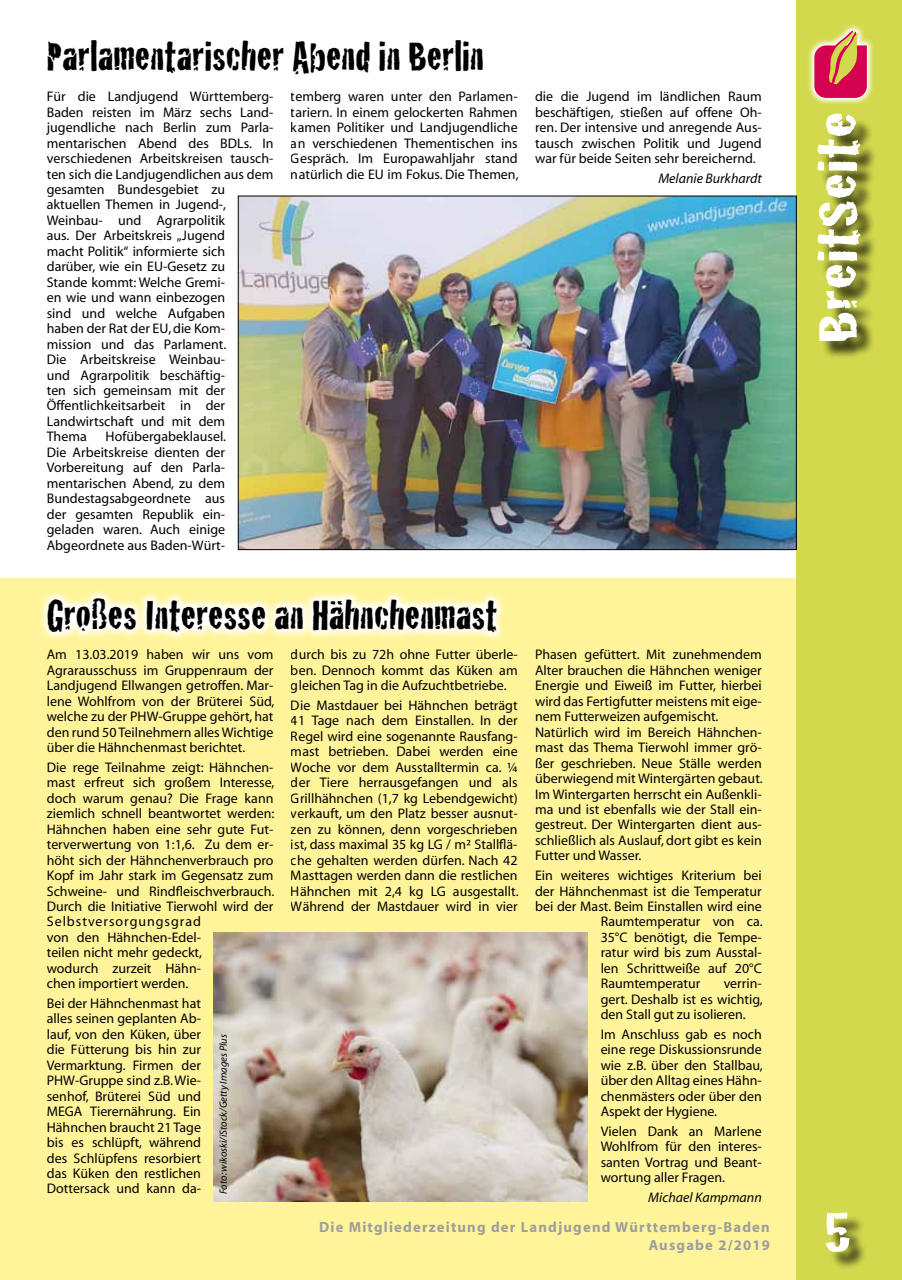
<style>
.page{position:relative;width:902px;height:1280px;background:#fff}
.page>*{position:absolute;margin:0;border:0;box-sizing:border-box;transform-origin:0 0}
.t1{font:58.5px "Cracked";color:#fff;scale:1.3 1}
.t2{font:43.5px "Cracked";color:#000}
.t3{font:700 14.7px/17.5px "Myriad";letter-spacing:.08em;color:#9c9e9f;text-align:right}
.t4{font:13.95px/15.5px "Myriad";color:#000;text-align:justify}
.t5{font:italic 13.95px "Myriad";color:#000}
.t6{font:italic 10.5px "Myriad";color:#000}
</style>
<div class="page">
<div style="left:0;top:579px;width:796px;height:701px;background:#fff49a"></div>
<div style="left:796px;top:0;width:105px;height:1280px;background:#d3d94d"></div>
<div style="left:828px;top:1215px;width:39px;height:55px;background:#000;opacity:.75"></div>
<svg style="left:808px;top:25px;width:65px;height:80px"></svg>
<svg style="left:814px;top:31px;width:52px;height:67px"></svg>
<div style="left:820px;top:116px;width:58px;height:243px;background:#000;opacity:.75"></div>
<svg style="left:41px;top:591px;width:463px;height:48px"></svg>
<img style="left:240px;top:198px;width:554px;height:350px">
<img style="left:214px;top:932px;width:374px;height:269px">
<h2 class="t2" style="left:47px;top:22px;width:438px">Parlamentarischer Abend in Berlin</h2>
<p class="t4" style="left:47px;top:89px;width:228px;text-align:left">Für die Landjugend Württemberg-<br>Baden reisten im März sechs Land&shy;jugendliche nach Berlin zum Parla&shy;mentarischen Abend des BDLs. In verschiedenen Arbeitskreisen tausch&shy;ten sich die Landjugendlichen aus dem gesamten Bundesgebiet zu aktuellen Themen in Jugend-,<br>Weinbau- und Agrarpolitik<br>aus. Der Arbeitskreis „Jugend<br>macht Politik“ informierte sich darüber, wie ein EU-Gesetz zu<br>Stande kommt: Welche Gremi-<br>en wie und wann einbezogen<br>sind und welche Aufgaben<br>haben der Rat der EU, die Kom-<br>mission und das Parlament.<br>Die Arbeitskreise Weinbau-<br>und Agrarpolitik beschäftig-<br>ten sich gemeinsam mit der<br>Öffentlichkeitsarbeit in der<br>Landwirtschaft und mit dem<br>Thema</p>
<p class="t4" style="left:47px;top:430px;width:181px;text-indent:59px">Hofübergabeklausel.<br>Die Arbeitskreise dienten der Vorbereitung auf den Parla&shy;mentarischen Abend, zu dem Bundestagsabgeordnete aus der gesamten Republik ein&shy;geladen waren. Auch einige Abgeordnete aus Baden-Würt-</p>
<p class="t4" style="left:291px;top:89px;width:229px">temberg waren unter den Parlamen&shy;tariern. In einem gelockerten Rahmen kamen Politiker und Landjugendliche an verschiedenen Thementischen ins Gespräch. Im Europawahljahr stand natürlich die EU im Fokus. Die Themen,</p>
<p class="t4" style="left:535px;top:89px;width:228px">die die Jugend im ländlichen Raum beschäftigen, stießen auf offene Oh&shy;ren. Der intensive und anregende Aus&shy;tausch zwischen Politik und Jugend war für beide Seiten sehr bereichernd.</p>
<p class="t5" style="left:658px;top:171px;width:105px">Melanie Burkhardt</p>
<h2 class="t2" style="left:47px;top:580px;width:452px">Großes Interesse an Hähnchenmast</h2>
<p class="t4" style="left:47px;top:648px;width:229px">Am 13.03.2019 haben wir uns vom Agrarausschuss im Gruppenraum der Landjugend Ellwangen getroffen. Mar&shy;lene Wohlfrom von der Brüterei Süd, welche zu der PHW-Gruppe gehört, hat den rund 50 Teilnehmern alles Wichtige über die Hähnchenmast berichtet.</p>
<p class="t4" style="left:47px;top:760px;width:229px;text-align:left">Die rege Teilnahme zeigt: Hähnchen&shy;mast erfreut sich großem Interesse, doch warum genau? Die Frage kann ziemlich schnell beantwortet werden:<br>Hähnchen haben eine sehr gute Fut&shy;terverwertung von 1:1,6. Zu dem er&shy;höht sich der Hähnchenverbrauch pro<br>Kopf im Jahr stark im Gegensatz zum<br>Schweine- und Rindfleischverbrauch.<br>Durch die Initiative Tierwohl wird der<br>Selbstversorgungsgrad<br>von den Hähnchen-Edel-<br>teilen nicht mehr gedeckt,<br>wodurch zurzeit Hähn-<br>chen importiert werden.</p>
<p class="t4" style="left:47px;top:996px;width:156px">Bei der Hähnchenmast hat alles seinen geplanten Ab&shy;lauf, von den Küken, über die Fütterung bis hin zur Vermarktung. Firmen der PHW-Gruppe sind z.B. Wie&shy;senhof, Brüterei Süd und MEGA Tierernährung. Ein Hähnchen braucht 21 Tage bis es schlüpft, während des Schlüpfens resorbiert das Küken den restlichen Dottersack und kann da-</p>
<p class="t6" style="left:218px;top:1194px;width:162px;rotate:-90deg">Foto: wikoski/iStock/Getty Images Plus</p>
<p class="t4" style="left:291px;top:648px;width:228px">durch bis zu 72h ohne Futter überle&shy;ben. Dennoch kommt das Küken am gleichen Tag in die Aufzuchtbetriebe.</p>
<p class="t4" style="left:291px;top:698px;width:229px">Die Mastdauer bei Hähnchen beträgt 41 Tage nach dem Einstallen. In der Regel wird eine sogenannte Rausfang&shy;mast betrieben. Dabei werden eine Woche vor dem Ausstalltermin ca. ¼ der Tiere herrausgefangen und als Grillhähnchen (1,7 kg Lebendgewicht) verkauft, um den Platz besser ausnut&shy;zen zu können, denn vorgeschrieben ist, dass maximal 35 kg LG / m² Stallflä&shy;che gehalten werden dürfen. Nach 42<br>Masttagen werden dann die restlichen Hähnchen mit 2,4 kg LG ausgestallt.<br>Während der Mastdauer wird in vier</p>
<p class="t4" style="left:535px;top:648px;width:229px;text-align:left">Phasen gefüttert. Mit zunehmendem Alter brauchen die Hähnchen weniger Energie und Eiweiß im Futter, hierbei wird das Fertigfutter meistens mit eige&shy;nem Futterweizen aufgemischt.<br>Natürlich wird im Bereich Hähnchen&shy;mast das Thema Tierwohl immer grö&shy;ßer geschrieben. Neue Ställe werden überwiegend mit Wintergärten gebaut.<br>Im Wintergarten herrscht ein Außenkli&shy;ma und ist ebenfalls wie der Stall ein&shy;gestreut. Der Wintergarten dient aus&shy;schließlich als Auslauf, dort gibt es kein Futter und Wasser.</p>
<p class="t4" style="left:535px;top:868px;width:228px">Ein weiteres wichtiges Kriterium bei</p>
<p class="t4" style="left:535px;top:884px;width:228px">der Hähnchenmast ist die Temperatur</p>
<p class="t4" style="left:535px;top:899px;width:228px">bei der Mast. Beim Einstallen wird eine</p>
<p class="t4" style="left:600px;top:915px;width:164px">Raumtemperatur von ca.</p>
<p class="t4" style="left:600px;top:930px;width:163px">35°C benötigt, die Tempe-</p>
<p class="t4" style="left:600px;top:945px;width:163px">ratur wird bis zum Ausstal-</p>
<p class="t4" style="left:600px;top:961px;width:163px">len Schrittweiße auf 20°C</p>
<p class="t4" style="left:600px;top:976px;width:101px">Raumtemperatur</p>
<p class="t4" style="left:600px;top:976px;width:164px;text-indent:123px">verrin&shy;gert. Deshalb ist es wichtig, den Stall gut zu isolieren.</p>
<p class="t4" style="left:600px;top:1027px;width:164px">Im Anschluss gab es noch eine rege Diskussionsrunde wie z.B. über den Stallbau, über den Alltag eines Hähn&shy;chenmästers oder über den Aspekt der Hygiene.</p>
<p class="t4" style="left:600px;top:1124px;width:163px">Vielen Dank an Marlene Wohlfrom für den interes&shy;santen Vortrag und Beant&shy;wortung aller Fragen.</p>
<p class="t5" style="left:648px;top:1190px;width:115px">Michael Kampmann</p>
<p class="t3" style="left:319px;top:1219px;width:452px">Die Mitgliederzeitung der Landjugend Württemberg-Baden<br>Ausgabe 2/2019</p>
<h1 class="t1" style="left:791px;top:343px;width:180px;rotate:-90deg">BreitSeite</h1>
<h1 class="t1" style="left:823px;top:1185px;width:23px">5</h1>
</div>
